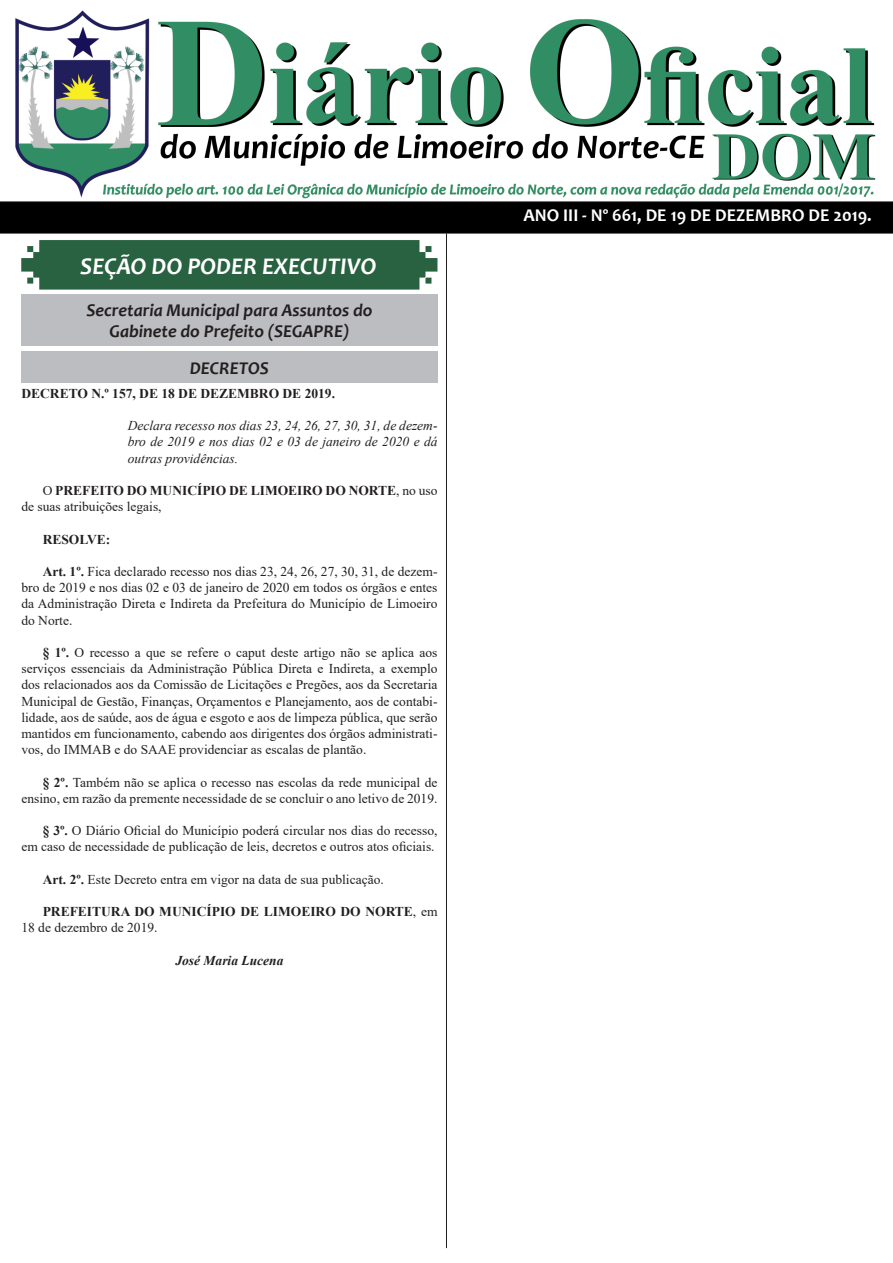
<style>
.page{position:relative;width:893px;height:1263px;background:#fff}
.page>*{position:absolute;margin:0;border:0;box-sizing:border-box;transform-origin:0 0}
.t1{font:italic 700 24px "Candara";color:#fff}
.t2{font:italic 700 18px "Candara";color:#231f20}
.t3{font:700 18px "Candara";color:#fff}
.t4{font:13.5px/16.2px "Times New Roman";color:#231f20;text-align:justify}
.t5{font:700 13.5px/16.2px "Times New Roman";color:#231f20}
.t6{font:italic 13.5px/16.2px "Times New Roman";color:#231f20;text-align:justify}
.t7{font:italic 700 13.5px "Times New Roman";color:#231f20}
.s1{font-weight:400}
.s2{font-weight:700}
</style>
<div class="page">
<img style="left:0;top:10px;width:893px;height:224px">
<svg style="left:21px;top:240px;width:416px;height:50px;background:#346a4a"></svg>
<hr style="left:446px;top:233px;width:1px;height:1015px;background:#231f20">
<div style="left:21px;top:294px;width:417px;height:51px;background:#bcbdc0"></div>
<div style="left:21px;top:351px;width:416px;height:32px;background:#bcbdc0"></div>
<p class="t1" style="left:80px;top:251px;width:298px">SEÇÃO DO PODER EXECUTIVO</p>
<p class="t2" style="left:86px;top:298px;width:288px">Secretaria Municipal para Assuntos do</p>
<p class="t2" style="left:110px;top:320px;width:241px">Gabinete do Prefeito (SEGAPRE)</p>
<p class="t2" style="left:190px;top:356px;width:81px">DECRETOS</p>
<p class="t5" style="left:21px;top:385px;width:315px">DECRETO N.º 157, DE 18 DE DEZEMBRO DE 2019.</p>
<p class="t6" style="left:128px;top:417px;width:311px">Declara recesso nos dias 23, 24, 26, 27, 30, 31, de dezem&shy;bro de 2019 e nos dias 02 e 03 de janeiro de 2020 e dá outras providências.</p>
<p class="t5" style="left:21px;top:482px;width:418px;text-indent:21px"><span class="s1">O</span> PREFEITO DO MUNICÍPIO DE LIMOEIRO DO NORTE<span class="s1">, no uso de suas atribuições legais,</span></p>
<p class="t5" style="left:43px;top:530px;width:69px">RESOLVE:</p>
<p class="t4" style="left:21px;top:563px;width:418px;text-indent:21px"><span class="s2">Art. 1º.</span> Fica declarado recesso nos dias 23, 24, 26, 27, 30, 31, de dezem&shy;bro de 2019 e nos dias 02 e 03 de janeiro de 2020 em todos os órgãos e entes da Administração Direta e Indireta da Prefeitura do Município de Limoeiro do Norte.</p>
<p class="t4" style="left:21px;top:644px;width:418px;text-indent:21px"><span class="s2">§ 1º.</span> O recesso a que se refere o caput deste artigo não se aplica aos serviços essenciais da Administração Pública Direta e Indireta, a exemplo dos relacionados aos da Comissão de Licitações e Pregões, aos da Secretaria Municipal de Gestão, Finanças, Orçamentos e Planejamento, aos de contabi&shy;lidade, aos de saúde, aos de água e esgoto e aos de limpeza pública, que serão mantidos em funcionamento, cabendo aos dirigentes dos órgãos administrati&shy;vos, do IMMAB e do SAAE providenciar as escalas de plantão.</p>
<p class="t4" style="left:21px;top:773px;width:418px;text-align:right"><span class="s2">§ 2º.</span> Também não se aplica o recesso nas escolas da rede municipal de ensino, em razão da premente necessidade de se concluir o ano letivo de 2019.</p>
<p class="t4" style="left:21px;top:822px;width:418px;text-align:right"><span class="s2">§ 3º.</span> O Diário Oficial do Município poderá circular nos dias do recesso,<br>em caso de necessidade de publicação de leis, decretos e outros atos oficiais.</p>
<p class="t4" style="left:43px;top:871px;width:343px"><span class="s2">Art. 2º.</span> Este Decreto entra em vigor na data de sua publicação.</p>
<p class="t5" style="left:21px;top:903px;width:418px;text-indent:21px">PREFEITURA DO MUNICÍPIO DE LIMOEIRO DO NORTE<span class="s1">, em<br>18 de dezembro de 2019.</span></p>
<p class="t7" style="left:175px;top:951px;width:109px">José Maria Lucena</p>
<p class="t3" style="left:523px;top:204px;width:350px">ANO III - Nº 661, DE 19 DE DEZEMBRO DE 2019.</p>
</div>
